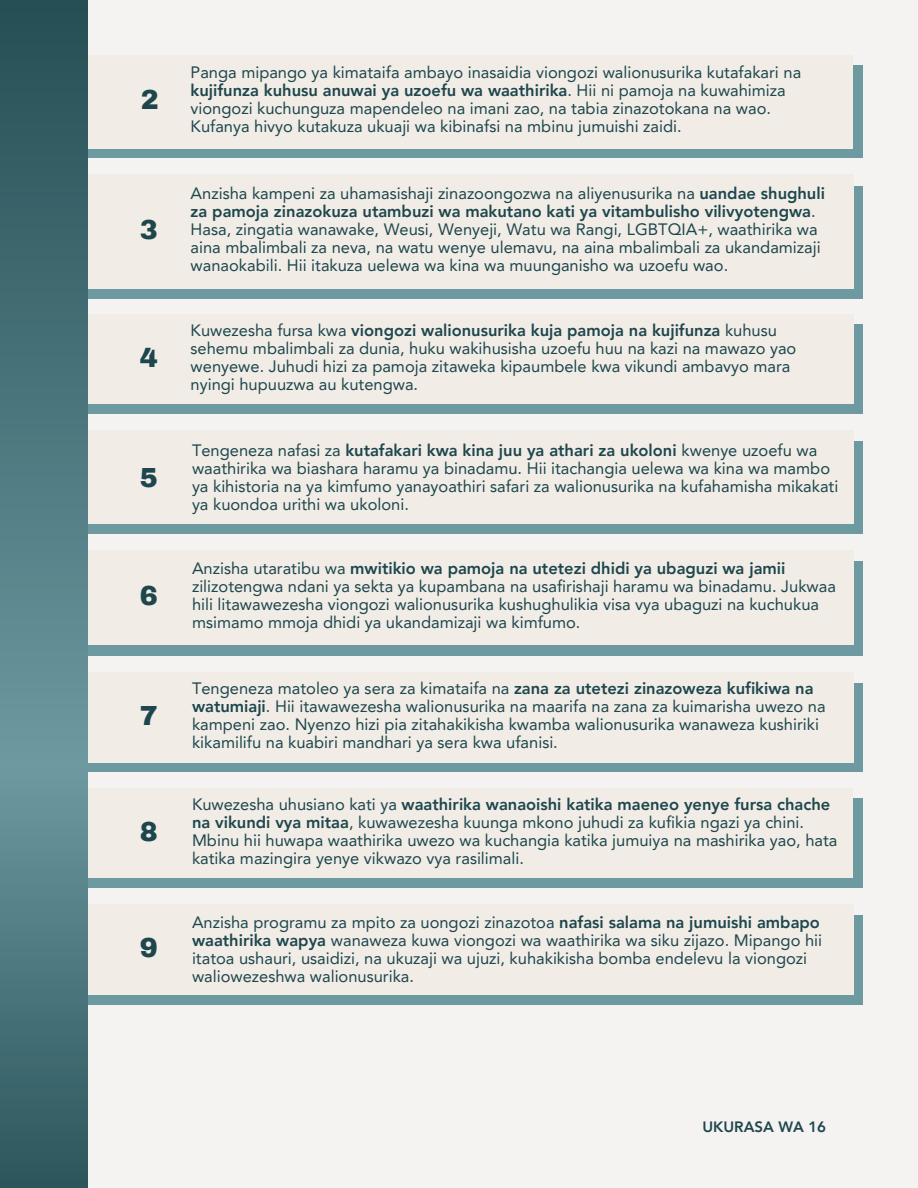
<style>
.page{position:relative;width:918px;height:1188px;background:#f4f3f2}
.page>*{position:absolute;margin:0;border:0;box-sizing:border-box;transform-origin:0 0}
.t1{font:900 27px "Archivo";color:#1e464d}
.t2{font:16.5px/18px "Avenir LT Pro";color:#1e464d}
.t3{font:800 15px "Avenir LT Pro";color:#1e464d}
.s1{font-weight:800}
</style>
<div class="page">
<div style="left:81px;top:324px;width:782px;height:90px;background:#6d99a0"></div>
<div style="left:81px;top:315px;width:772px;height:89px;background:#f1ede6"></div>
<div style="left:87px;top:683px;width:776px;height:89px;background:#6d99a0"></div>
<div style="left:87px;top:441px;width:776px;height:93px;background:#6d99a0"></div>
<div style="left:81px;top:561px;width:782px;height:95px;background:#6d99a0"></div>
<div style="left:81px;top:430px;width:772px;height:94px;background:#f1ede6"></div>
<div style="left:81px;top:550px;width:772px;height:95px;background:#f1ede6"></div>
<div style="left:81px;top:672px;width:772px;height:90px;background:#f1ede6"></div>
<div style="left:81px;top:798px;width:782px;height:90px;background:#6d99a0"></div>
<div style="left:86px;top:789px;width:767px;height:89px;background:#f1ede6"></div>
<div style="left:87px;top:915px;width:776px;height:89px;background:#6d99a0"></div>
<div style="left:87px;top:905px;width:766px;height:90px;background:#f1ede6"></div>
<div style="left:87px;top:65px;width:776px;height:93px;background:#6d99a0"></div>
<div style="left:87px;top:55px;width:766px;height:94px;background:#f1ede6"></div>
<div style="left:87px;top:186px;width:776px;height:112px;background:#6d99a0"></div>
<div style="left:87px;top:174px;width:766px;height:115px;background:#f1ede6"></div>
<svg style="left:0;top:0;width:87px;height:1188px;background:#4a747b"></svg>
<h1 class="t1" style="left:141px;top:86px;width:20px">2</h1>
<h1 class="t1" style="left:140px;top:215px;width:20px">3</h1>
<h1 class="t1" style="left:140px;top:343px;width:20px">4</h1>
<h1 class="t1" style="left:140px;top:463px;width:20px">5</h1>
<h1 class="t1" style="left:140px;top:581px;width:20px">6</h1>
<h1 class="t1" style="left:140px;top:701px;width:20px">7</h1>
<h1 class="t1" style="left:140px;top:817px;width:20px">8</h1>
<h1 class="t1" style="left:140px;top:933px;width:20px">9</h1>
<p class="t2" style="left:191px;top:65px;width:612px">Panga mipango ya kimataifa ambayo inasaidia viongozi walionusurika kutafakari na <span class="s1">kujifunza kuhusu anuwai ya uzoefu wa waathirika</span>. Hii ni pamoja na kuwahimiza viongozi kuchunguza mapendeleo na imani zao, na tabia zinazotokana na wao.<br>Kufanya hivyo kutakuza ukuaji wa kibinafsi na mbinu jumuishi zaidi.</p>
<p class="t2" style="left:191px;top:186px;width:636px">Anzisha kampeni za uhamasishaji zinazoongozwa na aliyenusurika na <span class="s1">uandae shughuli za pamoja zinazokuza utambuzi wa makutano kati ya vitambulisho vilivyotengwa</span>.<br>Hasa, zingatia wanawake, Weusi, Wenyeji, Watu wa Rangi, LGBTQIA+, waathirika wa aina mbalimbali za neva, na watu wenye ulemavu, na aina mbalimbali za ukandamizaji wanaokabili. Hii itakuza uelewa wa kina wa muunganisho wa uzoefu wao.</p>
<p class="t2" style="left:191px;top:323px;width:607px">Kuwezesha fursa kwa <span class="s1">viongozi walionusurika kuja pamoja na kujifunza</span> kuhusu sehemu mbalimbali za dunia, huku wakihusisha uzoefu huu na kazi na mawazo yao wenyewe. Juhudi hizi za pamoja zitaweka kipaumbele kwa vikundi ambavyo mara nyingi hupuuzwa au kutengwa.</p>
<p class="t2" style="left:192px;top:442px;width:648px">Tengeneza nafasi za <span class="s1">kutafakari kwa kina juu ya athari za ukoloni</span> kwenye uzoefu wa waathirika wa biashara haramu ya binadamu. Hii itachangia uelewa wa kina wa mambo ya kihistoria na ya kimfumo yanayoathiri safari za walionusurika na kufahamisha mikakati ya kuondoa urithi wa ukoloni.</p>
<p class="t2" style="left:192px;top:560px;width:645px">Anzisha utaratibu wa <span class="s1">mwitikio wa pamoja na utetezi dhidi ya ubaguzi wa jamii </span>zilizotengwa ndani ya sekta ya kupambana na usafirishaji haramu wa binadamu. Jukwaa hili litawawezesha viongozi walionusurika kushughulikia visa vya ubaguzi na kuchukua msimamo mmoja dhidi ya ukandamizaji wa kimfumo.</p>
<p class="t2" style="left:192px;top:680px;width:635px">Tengeneza matoleo ya sera za kimataifa na <span class="s1">zana za utetezi zinazoweza kufikiwa na watumiaji</span>. Hii itawawezesha walionusurika na maarifa na zana za kuimarisha uwezo na kampeni zao. Nyenzo hizi pia zitahakikisha kwamba walionusurika wanaweza kushiriki kikamilifu na kuabiri mandhari ya sera kwa ufanisi.</p>
<p class="t2" style="left:192px;top:797px;width:647px">Kuwezesha uhusiano kati ya <span class="s1">waathirika wanaoishi katika maeneo yenye fursa chache na vikundi vya mitaa</span>, kuwawezesha kuunga mkono juhudi za kufikia ngazi ya chini.<br>Mbinu hii huwapa waathirika uwezo wa kuchangia katika jumuiya na mashirika yao, hata katika mazingira yenye vikwazo vya rasilimali.</p>
<p class="t2" style="left:192px;top:914px;width:632px">Anzisha programu za mpito za uongozi zinazotoa <span class="s1">nafasi salama na jumuishi ambapo waathirika wapya</span> wanaweza kuwa viongozi wa waathirika wa siku zijazo. Mipango hii itatoa ushauri, usaidizi, na ukuzaji wa ujuzi, kuhakikisha bomba endelevu la viongozi waliowezeshwa walionusurika.</p>
<p class="t3" style="left:702px;top:1121px;width:125px">UKURASA WA 16</p>
</div>
